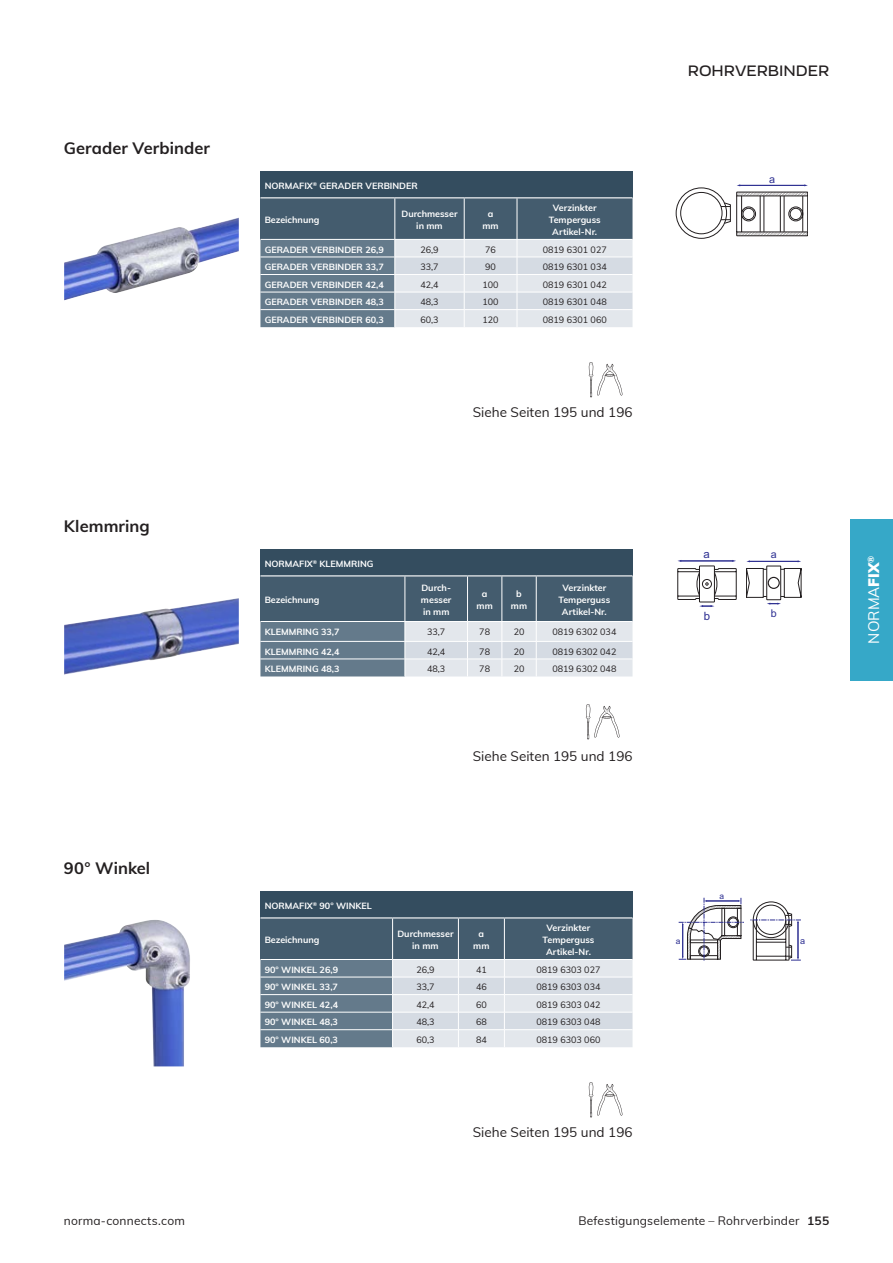
<style>
.page{position:relative;width:893px;height:1263px;background:#fff}
.page>*{position:absolute;margin:0;border:0;box-sizing:border-box;transform-origin:0 0}
.Headlines___level_03{font:700 16.5px "Muli";letter-spacing:.005em;color:#231f20}
.t1{font:600 15px "Nizzoli";color:#231f20}
.t2{font:15px "Muli";color:#fff}
.t3{font:13.5px "Muli";color:#231f20}
.t4{font:12px "Muli";letter-spacing:.015em;color:#231f20}
.t5{font:700 12px "Muli";color:#231f20}
.t6{font:11.4px "Arial";color:#2e3092}
.t7{font:10.8px "Arial";color:#2e3092}
.t8{font:10.65px "Arial";color:#2e3092}
.Tabelle_weiss___bold{font:700 9px/12px "Muli";color:#fff;text-align:center}
.Tabelle{font:9px "Muli";color:#231f20}
.t9{font:9px "Arial";color:#2e3092}
.t10{font:8.4px "Arial";color:#2e3092}
.s1{font-weight:900}
</style>
<div class="page">
<div style="left:850px;top:519px;width:43px;height:161px;background:#36a8c8"></div>
<div style="left:260px;top:172px;width:372px;height:26px;background:#344d5f"></div>
<svg style="left:260px;top:198px;width:372px;height:129px;background:#92a1ad"></svg>
<hr style="left:517px;top:309px;width:115px;height:1px;background:#fff">
<hr style="left:260px;top:197px;width:135px;height:1px;background:#fff">
<hr style="left:395px;top:197px;width:69px;height:1px;background:#fff">
<hr style="left:464px;top:197px;width:53px;height:1px;background:#fff">
<hr style="left:517px;top:197px;width:115px;height:1px;background:#fff">
<svg style="left:676px;top:184px;width:132px;height:55px"></svg>
<svg style="left:677px;top:560px;width:59px;height:47px"></svg>
<svg style="left:746px;top:560px;width:55px;height:44px"></svg>
<svg style="left:750px;top:902px;width:51px;height:59px"></svg>
<svg style="left:679px;top:898px;width:65px;height:63px"></svg>
<div style="left:260px;top:550px;width:372px;height:26px;background:#344d5f"></div>
<svg style="left:260px;top:576px;width:372px;height:100px;background:#8494a1"></svg>
<hr style="left:260px;top:575px;width:145px;height:1px;background:#fff">
<hr style="left:405px;top:575px;width:62px;height:1px;background:#fff">
<hr style="left:467px;top:575px;width:35px;height:1px;background:#fff">
<hr style="left:502px;top:575px;width:34px;height:1px;background:#fff">
<hr style="left:536px;top:575px;width:96px;height:1px;background:#fff">
<div style="left:260px;top:892px;width:372px;height:26px;background:#344d5f"></div>
<svg style="left:260px;top:918px;width:372px;height:129px;background:#93a1ad"></svg>
<hr style="left:504px;top:1029px;width:128px;height:1px;background:#fff">
<hr style="left:260px;top:917px;width:133px;height:1px;background:#fff">
<hr style="left:393px;top:917px;width:65px;height:1px;background:#fff">
<hr style="left:458px;top:917px;width:46px;height:1px;background:#fff">
<hr style="left:504px;top:917px;width:128px;height:1px;background:#fff">
<img style="left:64px;top:218px;width:175px;height:82px">
<img style="left:64px;top:598px;width:175px;height:77px">
<img style="left:64px;top:920px;width:126px;height:146px">
<svg style="left:586px;top:704px;width:34px;height:35px"></svg>
<svg style="left:589px;top:362px;width:33px;height:35px"></svg>
<svg style="left:589px;top:1082px;width:33px;height:35px"></svg>
<p class="Headlines___level_03" style="left:64px;top:136px;width:148px">Gerader Verbinder</p>
<p class="Headlines___level_03" style="left:64px;top:514px;width:87px">Klemmring</p>
<p class="Headlines___level_03" style="left:64px;top:856px;width:88px">90° Winkel</p>
<h3 class="t4" style="left:64px;top:1212px;width:123px">norma-connects.com</h3>
<p class="Tabelle_weiss___bold" style="left:265px;top:180px;width:155px">NORMAFIX<sup>®</sup> GERADER VERBINDER</p>
<p class="Tabelle_weiss___bold" style="left:265px;top:213px;width:56px">Bezeichnung</p>
<p class="Tabelle_weiss___bold" style="left:401px;top:207px;width:58px">Durchmesser in mm</p>
<p class="Tabelle_weiss___bold" style="left:488px;top:207px;width:7px">a</p>
<p class="Tabelle_weiss___bold" style="left:482px;top:219px;width:18px">mm</p>
<p class="Tabelle_weiss___bold" style="left:549px;top:201px;width:53px">Verzinkter<br>Temperguss</p>
<p class="Tabelle_weiss___bold" style="left:552px;top:225px;width:46px">Artikel-Nr.</p>
<p class="Tabelle_weiss___bold" style="left:265px;top:243px;width:121px">GERADER VERBINDER 26,9</p>
<p class="Tabelle" style="left:420px;top:243px;width:20px">26,9</p>
<p class="Tabelle" style="left:485px;top:243px;width:12px">76</p>
<p class="Tabelle" style="left:543px;top:243px;width:66px">0819 6301 027</p>
<p class="Tabelle_weiss___bold" style="left:265px;top:261px;width:121px">GERADER VERBINDER 33,7</p>
<p class="Tabelle" style="left:420px;top:260px;width:20px">33,7</p>
<p class="Tabelle" style="left:485px;top:260px;width:12px">90</p>
<p class="Tabelle" style="left:543px;top:260px;width:66px">0819 6301 034</p>
<p class="Tabelle_weiss___bold" style="left:265px;top:278px;width:121px">GERADER VERBINDER 42,4</p>
<p class="Tabelle" style="left:420px;top:278px;width:20px">42,4</p>
<p class="Tabelle" style="left:482px;top:278px;width:18px">100</p>
<p class="Tabelle" style="left:543px;top:278px;width:66px">0819 6301 042</p>
<p class="Tabelle_weiss___bold" style="left:265px;top:296px;width:121px">GERADER VERBINDER 48,3</p>
<p class="Tabelle" style="left:420px;top:296px;width:20px">48,3</p>
<p class="Tabelle" style="left:482px;top:296px;width:18px">100</p>
<p class="Tabelle" style="left:543px;top:296px;width:66px">0819 6301 048</p>
<p class="Tabelle_weiss___bold" style="left:265px;top:313px;width:121px">GERADER VERBINDER 60,3</p>
<p class="Tabelle" style="left:420px;top:313px;width:20px">60,3</p>
<p class="Tabelle" style="left:482px;top:313px;width:18px">120</p>
<p class="Tabelle" style="left:543px;top:313px;width:66px">0819 6301 060</p>
<p class="t3" style="left:473px;top:402px;width:161px">Siehe Seiten 195 und 196</p>
<p class="t1" style="left:688px;top:62px;width:143px">ROHRVERBINDER</p>
<p class="t7" style="left:769px;top:172px;width:7px">a</p>
<p class="Tabelle_weiss___bold" style="left:265px;top:558px;width:110px">NORMAFIX<sup>®</sup> KLEMMRING</p>
<p class="Tabelle_weiss___bold" style="left:265px;top:593px;width:56px">Bezeichnung</p>
<p class="Tabelle_weiss___bold" style="left:421px;top:581px;width:32px;text-align:justify">Durch&shy;messer in mm</p>
<p class="Tabelle_weiss___bold" style="left:482px;top:587px;width:7px">a</p>
<p class="Tabelle_weiss___bold" style="left:477px;top:599px;width:18px">mm</p>
<p class="Tabelle_weiss___bold" style="left:516px;top:587px;width:7px">b</p>
<p class="Tabelle_weiss___bold" style="left:511px;top:599px;width:18px">mm</p>
<p class="Tabelle_weiss___bold" style="left:558px;top:581px;width:53px">Verzinkter<br>Temperguss</p>
<p class="Tabelle_weiss___bold" style="left:562px;top:605px;width:46px">Artikel-Nr.</p>
<p class="Tabelle_weiss___bold" style="left:265px;top:625px;width:76px">KLEMMRING 33,7</p>
<p class="Tabelle" style="left:427px;top:625px;width:20px">33,7</p>
<p class="Tabelle" style="left:479px;top:625px;width:12px">78</p>
<p class="Tabelle" style="left:514px;top:625px;width:12px">20</p>
<p class="Tabelle" style="left:552px;top:625px;width:66px">0819 6302 034</p>
<p class="Tabelle_weiss___bold" style="left:265px;top:645px;width:76px">KLEMMRING 42,4</p>
<p class="Tabelle" style="left:427px;top:645px;width:20px">42,4</p>
<p class="Tabelle" style="left:479px;top:645px;width:12px">78</p>
<p class="Tabelle" style="left:514px;top:645px;width:12px">20</p>
<p class="Tabelle" style="left:552px;top:645px;width:66px">0819 6302 042</p>
<p class="Tabelle_weiss___bold" style="left:265px;top:662px;width:76px">KLEMMRING 48,3</p>
<p class="Tabelle" style="left:427px;top:662px;width:20px">48,3</p>
<p class="Tabelle" style="left:479px;top:662px;width:12px">78</p>
<p class="Tabelle" style="left:514px;top:662px;width:12px">20</p>
<p class="Tabelle" style="left:552px;top:662px;width:66px">0819 6302 048</p>
<p class="t3" style="left:473px;top:746px;width:161px">Siehe Seiten 195 und 196</p>
<p class="t6" style="left:704px;top:546px;width:8px">a</p>
<p class="t6" style="left:704px;top:608px;width:8px">b</p>
<p class="t8" style="left:771px;top:548px;width:7px">a</p>
<p class="t8" style="left:771px;top:606px;width:7px">b</p>
<h2 class="t2" style="left:863px;top:644px;width:90px;rotate:-90deg">NORMA<span class="s1">FIX</span><sup>®</sup></h2>
<p class="Tabelle_weiss___bold" style="left:265px;top:900px;width:109px">NORMAFIX<sup>®</sup> 90° WINKEL</p>
<p class="Tabelle_weiss___bold" style="left:265px;top:933px;width:56px">Bezeichnung</p>
<p class="Tabelle_weiss___bold" style="left:397px;top:927px;width:58px">Durchmesser in mm</p>
<p class="Tabelle_weiss___bold" style="left:479px;top:927px;width:7px">a</p>
<p class="Tabelle_weiss___bold" style="left:473px;top:939px;width:18px">mm</p>
<p class="Tabelle_weiss___bold" style="left:543px;top:921px;width:53px">Verzinkter<br>Temperguss</p>
<p class="Tabelle_weiss___bold" style="left:546px;top:945px;width:46px">Artikel-Nr.</p>
<p class="Tabelle_weiss___bold" style="left:265px;top:963px;width:75px">90° WINKEL 26,9</p>
<p class="Tabelle" style="left:416px;top:963px;width:20px">26,9</p>
<p class="Tabelle" style="left:476px;top:963px;width:12px">41</p>
<p class="Tabelle" style="left:536px;top:963px;width:66px">0819 6303 027</p>
<p class="Tabelle_weiss___bold" style="left:265px;top:981px;width:75px">90° WINKEL 33,7</p>
<p class="Tabelle" style="left:416px;top:980px;width:20px">33,7</p>
<p class="Tabelle" style="left:476px;top:980px;width:12px">46</p>
<p class="Tabelle" style="left:536px;top:980px;width:66px">0819 6303 034</p>
<p class="Tabelle_weiss___bold" style="left:265px;top:998px;width:75px">90° WINKEL 42,4</p>
<p class="Tabelle" style="left:416px;top:998px;width:20px">42,4</p>
<p class="Tabelle" style="left:476px;top:998px;width:12px">60</p>
<p class="Tabelle" style="left:536px;top:998px;width:66px">0819 6303 042</p>
<p class="Tabelle_weiss___bold" style="left:265px;top:1016px;width:75px">90° WINKEL 48,3</p>
<p class="Tabelle" style="left:416px;top:1016px;width:20px">48,3</p>
<p class="Tabelle" style="left:476px;top:1016px;width:12px">68</p>
<p class="Tabelle" style="left:536px;top:1016px;width:66px">0819 6303 048</p>
<p class="Tabelle_weiss___bold" style="left:265px;top:1033px;width:75px">90° WINKEL 60,3</p>
<p class="Tabelle" style="left:416px;top:1033px;width:20px">60,3</p>
<p class="Tabelle" style="left:476px;top:1033px;width:12px">84</p>
<p class="Tabelle" style="left:536px;top:1033px;width:66px">0819 6303 060</p>
<p class="t3" style="left:473px;top:1123px;width:161px">Siehe Seiten 195 und 196</p>
<p class="t10" style="left:719px;top:891px;width:6px">a</p>
<p class="t10" style="left:676px;top:935px;width:6px">a</p>
<p class="t9" style="left:800px;top:935px;width:7px">a</p>
<p class="t4" style="left:578px;top:1212px;width:223px">Befestigungselemente – Rohrverbinder</p>
<h3 class="t5" style="left:807px;top:1211px;width:24px">155</h3>
</div>
